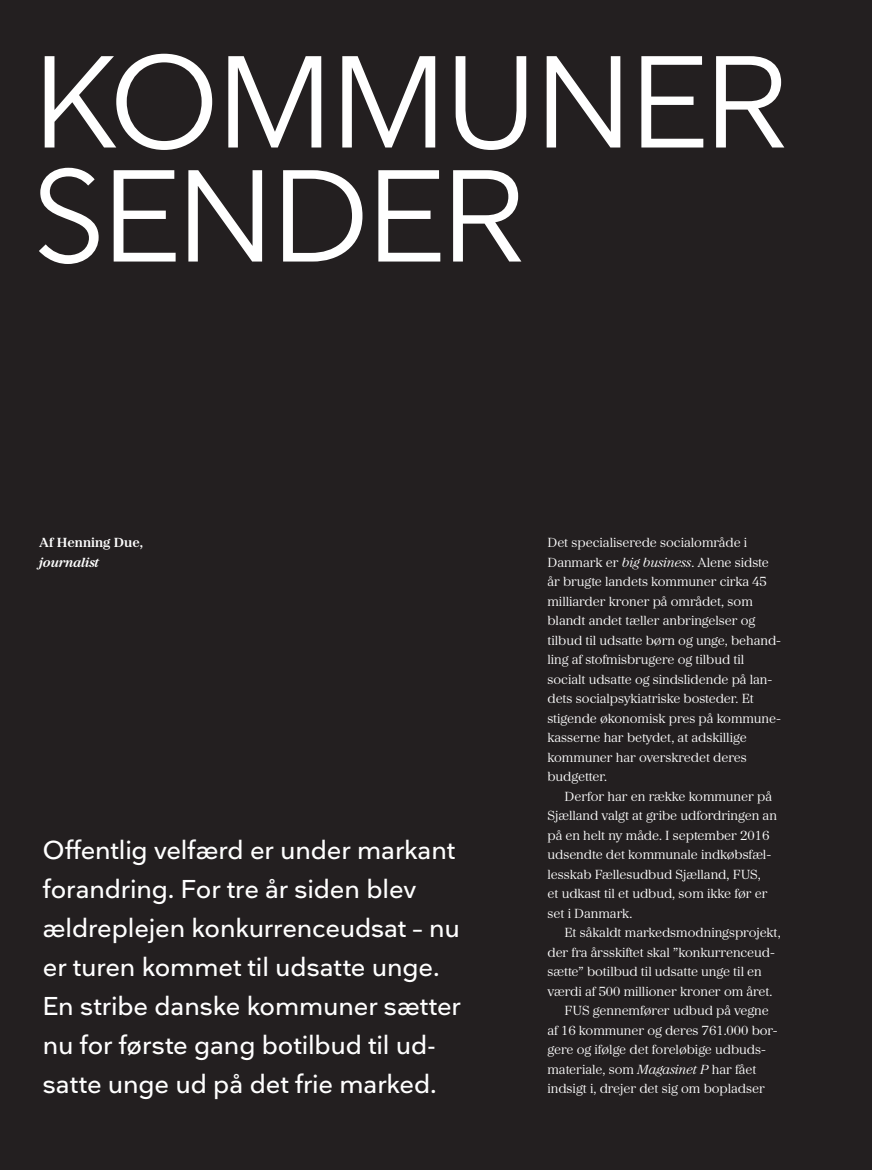
<style>
.page{position:relative;width:872px;height:1170px;background:#231f20}
.page>*{position:absolute;margin:0;border:0;box-sizing:border-box;transform-origin:0 0}
.t1{font:129px/114px "Nationale";letter-spacing:-.025em;color:#fff}
.t2{font:500 25.5px/39px "Nationale";letter-spacing:-.005em;color:#fff}
.t3{font:13.5px/19.5px "IP Four Exp";color:#fff}
.t4{font:700 13.5px "Italian Plate Four Exp";letter-spacing:.005em;color:#fff}
.t5{font:italic 700 13.5px "IP Four Exp";letter-spacing:.005em;color:#fff}
.s1{font-style:italic}
</style>
<div class="page">
<h1 class="t1" style="left:33px;top:56px;width:757px">KOMMUNER<br>SENDER</h1>
<p class="t4" style="left:39px;top:537px;width:105px">Af Henning Due,</p>
<p class="t5" style="left:39px;top:554px;width:61px">journalist</p>
<p class="t2" style="left:43px;top:833px;width:419px">Offentlig velfærd er under markant forandring. For tre år siden blev ældreplejen konkurrenceudsat – nu er turen kommet til udsatte unge.<br>En stribe danske kommuner sætter nu for første gang botilbud til ud&shy;satte unge ud på det frie marked.</p>
<p class="t3" style="left:547px;top:534px;width:235px">Det specialiserede socialområde i Danmark er <span class="s1">big business</span>. Alene sidste år brugte landets kommuner cirka 45 milliarder kroner på området, som blandt andet tæller anbringelser og tilbud til udsatte børn og unge, behand&shy;ling af stofmisbrugere og tilbud til socialt udsatte og sindslidende på lan&shy;dets socialpsykiatriske bosteder. Et stigende økonomisk pres på kommune&shy;kasserne har betydet, at adskillige kommuner har overskredet deres budgetter.</p>
<p class="t3" style="left:547px;top:787px;width:231px;text-indent:17px">Derfor har en række kommuner på<br>Sjælland valgt at gribe udfordringen an på en helt ny måde. I september 2016 udsendte det kommunale indkøbsfæl&shy;lesskab Fællesudbud Sjælland, FUS,<br>et udkast til et udbud, som ikke før er set i Danmark.</p>
<p class="t3" style="left:564px;top:924px;width:218px">Et såkaldt markedsmodningsprojekt,</p>
<p class="t3" style="left:547px;top:943px;width:229px">der fra årsskiftet skal ”konkurrenceud-</p>
<p class="t3" style="left:547px;top:963px;width:216px">sætte” botilbud til udsatte unge til en</p>
<p class="t3" style="left:547px;top:982px;width:226px">værdi af 500 millioner kroner om året.</p>
<p class="t3" style="left:564px;top:1002px;width:206px">FUS gennemfører udbud på vegne</p>
<p class="t3" style="left:547px;top:1021px;width:232px">af 16 kommuner og deres 761.000 bor-</p>
<p class="t3" style="left:547px;top:1041px;width:220px">gere og ifølge det foreløbige udbuds-</p>
<p class="t3" style="left:547px;top:1060px;width:210px">materiale, som <span class="s1">Magasinet P</span> har fået</p>
<p class="t3" style="left:547px;top:1080px;width:219px">indsigt i, drejer det sig om bopladser</p>
</div>
